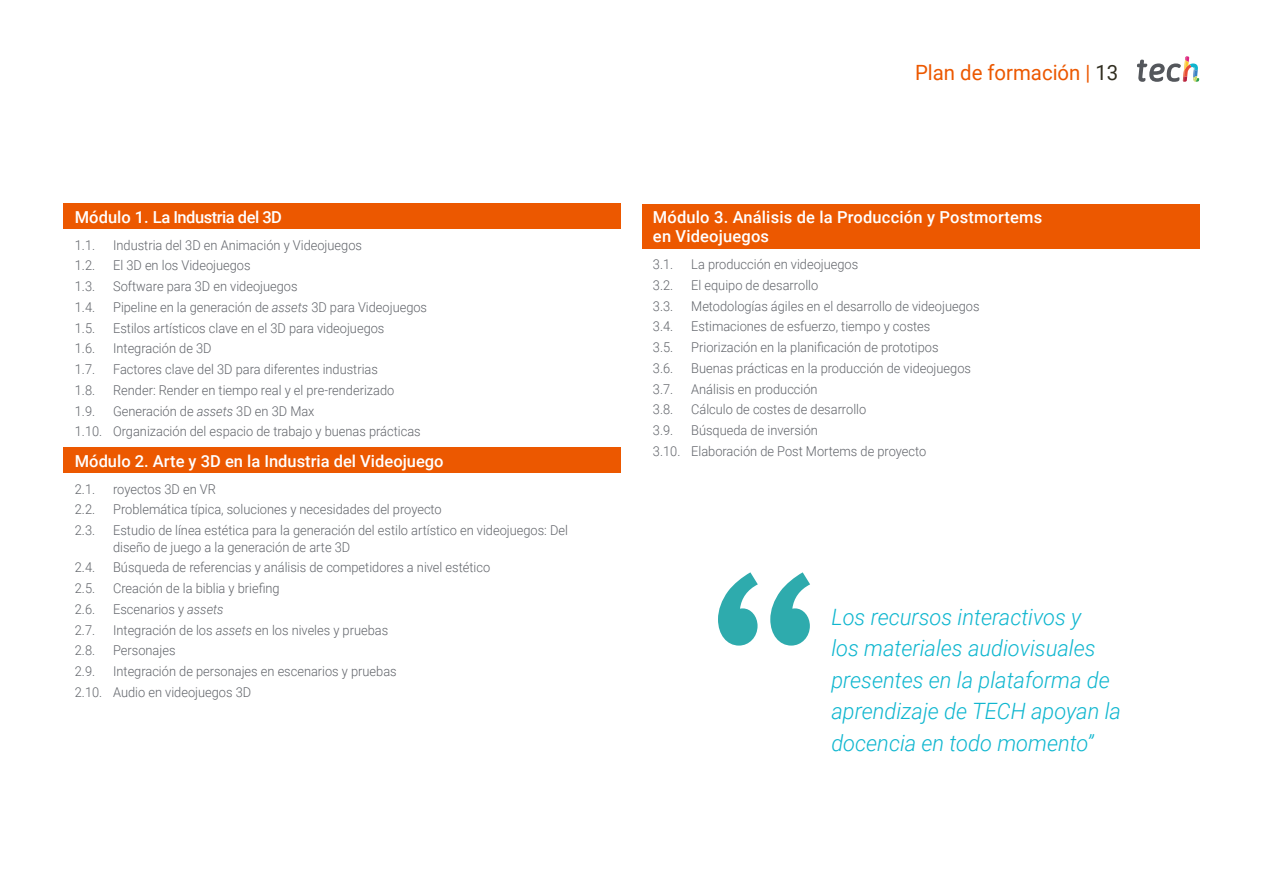
<style>
.page{position:relative;width:1263px;height:893px;background:#fff}
.page>*{position:absolute;margin:0;border:0;box-sizing:border-box;transform-origin:0 0}
.t1{font:italic 300 22.5px/31.5px "Roboto";color:#0fb6cf}
.t2{font:21px "Roboto";color:#ec5800}
.t3{font:500 16.5px/19.5px "Roboto";color:#fff}
.t4{font:500 16.5px "Roboto";letter-spacing:-.03em;color:#fff}
.t5{font:300 13.5px/20.7px "Roboto";color:#61646a;scale:.95 1}
.s1{font-style:italic}
.s2{color:#312e20}
</style>
<div class="page">
<div style="left:64px;top:204px;width:557px;height:25px;background:#ec5800"></div>
<div style="left:64px;top:448px;width:557px;height:25px;background:#ec5800"></div>
<div style="left:642px;top:204px;width:557px;height:44px;background:#ec5800"></div>
<svg style="left:1137px;top:56px;width:62px;height:26px"></svg>
<svg style="left:718px;top:572px;width:92px;height:74px"></svg>
<p class="t4" style="left:75px;top:205px;width:209px">Módulo 1. La Industria del 3D</p>
<p class="t5" style="left:75px;top:234px;width:23px">1.1.</p>
<p class="t5" style="left:113px;top:234px;width:263px">Industria del 3D en Animación y Videojuegos</p>
<p class="t5" style="left:75px;top:255px;width:23px">1.2.</p>
<p class="t5" style="left:113px;top:255px;width:146px">El 3D en los Videojuegos</p>
<p class="t5" style="left:75px;top:275px;width:23px">1.3.</p>
<p class="t5" style="left:113px;top:275px;width:196px">Software para 3D en videojuegos</p>
<p class="t5" style="left:75px;top:296px;width:23px">1.4.</p>
<p class="t5" style="left:113px;top:296px;width:332px">Pipeline en la generación de <span class="s1">assets</span> 3D para Videojuegos</p>
<p class="t5" style="left:75px;top:317px;width:23px">1.5.</p>
<p class="t5" style="left:113px;top:317px;width:287px">Estilos artísticos clave en el 3D para videojuegos</p>
<p class="t5" style="left:75px;top:338px;width:23px">1.6.</p>
<p class="t5" style="left:113px;top:338px;width:105px">Integración de 3D</p>
<p class="t5" style="left:75px;top:358px;width:23px">1.7.</p>
<p class="t5" style="left:113px;top:358px;width:280px">Factores clave del 3D para diferentes industrias</p>
<p class="t5" style="left:75px;top:379px;width:23px">1.8.</p>
<p class="t5" style="left:113px;top:379px;width:298px">Render: Render en tiempo real y el pre-renderizado</p>
<p class="t5" style="left:75px;top:400px;width:23px">1.9.</p>
<p class="t5" style="left:75px;top:400px;width:366px;text-indent:38px">Generación de <span class="s1">assets</span> 3D en 3D Max<br>1.10. Organización del espacio de trabajo y buenas prácticas</p>
<p class="t3" style="left:75px;top:450px;width:370px">Módulo 2. Arte y 3D en la Industria del Videojuego</p>
<p class="t5" style="left:75px;top:478px;width:23px">2.1.</p>
<p class="t5" style="left:113px;top:478px;width:110px">royectos 3D en VR</p>
<p class="t5" style="left:75px;top:499px;width:23px">2.2.</p>
<p class="t5" style="left:113px;top:499px;width:347px">Problemática típica, soluciones y necesidades del proyecto</p>
<p class="t5" style="left:75px;top:520px;width:23px">2.3.</p>
<p class="t5" style="left:113px;top:522px;width:480px;line-height:16.5px">Estudio de línea estética para la generación del estilo artístico en videojuegos: Del diseño de juego a la generación de arte 3D</p>
<p class="t5" style="left:75px;top:557px;width:23px">2.4.</p>
<p class="t5" style="left:113px;top:557px;width:398px">Búsqueda de referencias y análisis de competidores a nivel estético</p>
<p class="t5" style="left:75px;top:578px;width:23px">2.5.</p>
<p class="t5" style="left:113px;top:578px;width:177px">Creación de la biblia y briefing</p>
<p class="t5" style="left:75px;top:598px;width:23px">2.6.</p>
<p class="t5" style="left:113px;top:598px;width:118px">Escenarios y <span class="s1">assets</span></p>
<p class="t5" style="left:75px;top:619px;width:23px">2.7.</p>
<p class="t5" style="left:113px;top:619px;width:291px">Integración de los <span class="s1">assets</span> en los niveles y pruebas</p>
<p class="t5" style="left:75px;top:640px;width:23px">2.8.</p>
<p class="t5" style="left:113px;top:640px;width:67px">Personajes</p>
<p class="t5" style="left:75px;top:661px;width:23px">2.9.</p>
<p class="t5" style="left:75px;top:661px;width:340px;text-indent:38px">Integración de personajes en escenarios y pruebas<br>2.10. Audio en videojuegos 3D</p>
<h2 class="t2" style="left:915px;top:57px;width:205px">Plan de formación | <span class="s2">13</span></h2>
<p class="t3" style="left:653px;top:206px;width:391px">Módulo 3. Análisis de la Producción y Postmortems en Videojuegos</p>
<p class="t5" style="left:653px;top:253px;width:23px">3.1.</p>
<p class="t5" style="left:691px;top:253px;width:177px">La producción en videojuegos</p>
<p class="t5" style="left:653px;top:274px;width:23px">3.2.</p>
<p class="t5" style="left:691px;top:274px;width:135px">El equipo de desarrollo</p>
<p class="t5" style="left:653px;top:295px;width:23px">3.3.</p>
<p class="t5" style="left:691px;top:295px;width:305px">Metodologías ágiles en el desarrollo de videojuegos</p>
<p class="t5" style="left:653px;top:316px;width:23px">3.4.</p>
<p class="t5" style="left:691px;top:316px;width:253px">Estimaciones de esfuerzo, tiempo y costes</p>
<p class="t5" style="left:653px;top:336px;width:23px">3.5.</p>
<p class="t5" style="left:691px;top:336px;width:262px">Priorización en la planificación de prototipos</p>
<p class="t5" style="left:653px;top:357px;width:23px">3.6.</p>
<p class="t5" style="left:691px;top:357px;width:296px">Buenas prácticas en la producción de videojuegos</p>
<p class="t5" style="left:653px;top:378px;width:23px">3.7.</p>
<p class="t5" style="left:691px;top:378px;width:135px">Análisis en producción</p>
<p class="t5" style="left:653px;top:399px;width:23px">3.8.</p>
<p class="t5" style="left:691px;top:399px;width:186px">Cálculo de costes de desarrollo</p>
<p class="t5" style="left:653px;top:419px;width:23px">3.9.</p>
<p class="t5" style="left:653px;top:419px;width:289px;text-indent:38px">Búsqueda de inversión<br>3.10. Elaboración de Post Mortems de proyecto</p>
<h1 class="t1" style="left:831px;top:600px;width:291px">Los recursos interactivos y<br>los materiales audiovisuales presentes en la plataforma de aprendizaje de TECH apoyan la docencia en todo momento”</h1>
</div>
